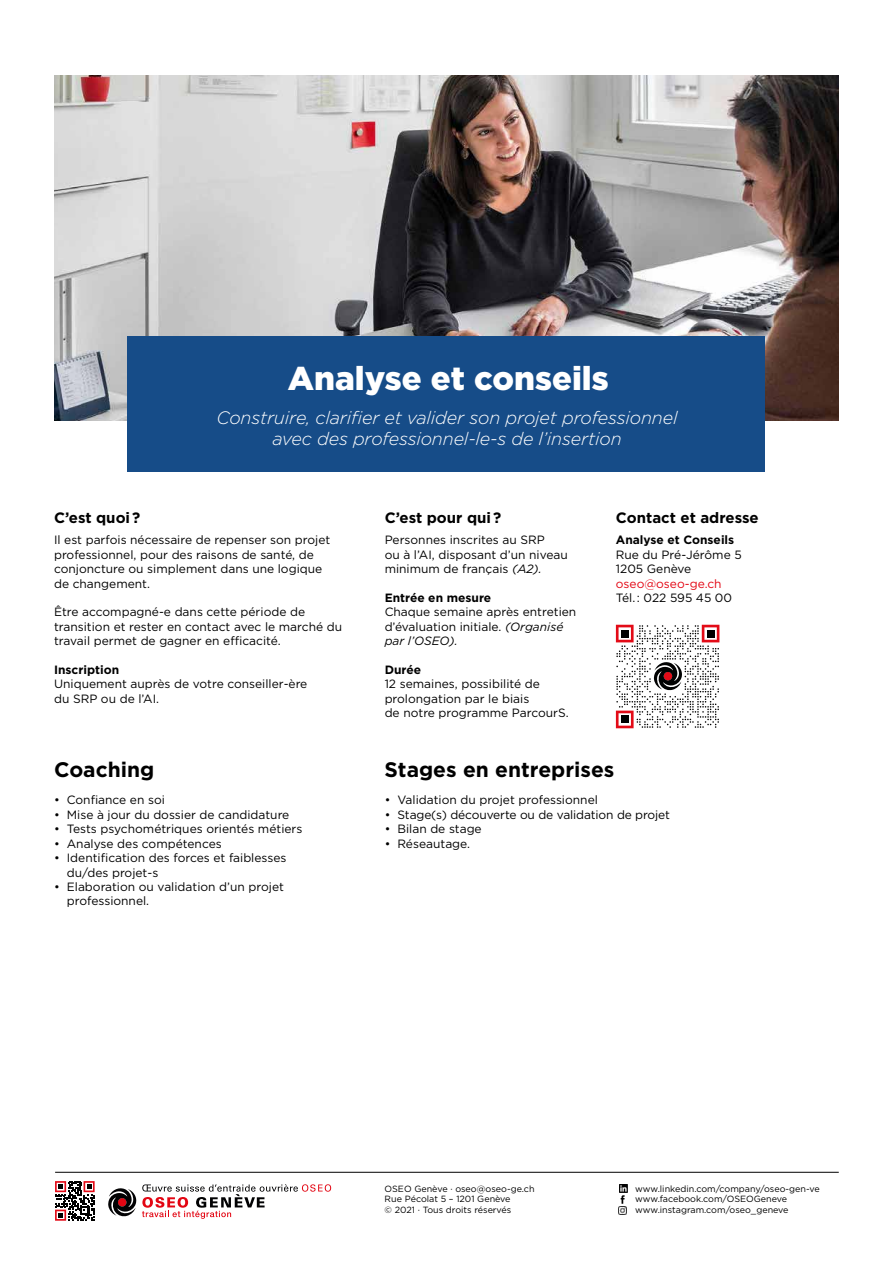
<style>
.page{position:relative;width:893px;height:1263px;background:#fff}
.page>*{position:absolute;margin:0;border:0;box-sizing:border-box;transform-origin:0 0}
.t1{font:900 33px "Gotham";color:#fff}
.t2{font:700 21px "Gotham";color:#000}
.t3{font:italic 300 18px/21.6px "Gotham";letter-spacing:-.01em;color:#fff;text-align:center}
.t4{font:700 15px "Gotham";color:#000}
.t5{font:12px/14.4px "Gotham";color:#000}
.t6{font:700 12px "Gotham";color:#000}
.t7{font:12px "Gotham";color:#e30613}
.t8{font:9px/10.8px "Gotham";color:#000}
.s1{font-style:italic}
</style>
<div class="page">
<svg style="left:108px;top:1184px;width:223px;height:35px"></svg>
<hr style="left:55px;top:1172px;width:784px;height:1px;background:#000">
<svg style="left:55px;top:1181px;width:40px;height:40px"></svg>
<svg style="left:619px;top:1185px;width:8px;height:29px"></svg>
<img style="left:54px;top:75px;width:785px;height:346px">
<div style="left:128px;top:337px;width:637px;height:135px;background:#164c88"></div>
<svg style="left:616px;top:625px;width:103px;height:103px"></svg>
<p class="t4" style="left:54px;top:508px;width:88px">C’est quoi ?</p>
<h1 class="t1" style="left:288px;top:355px;width:322px">Analyse et conseils</h1>
<h3 class="t3" style="left:216px;top:406px;width:463px">Construire, clarifier et valider son projet professionnel avec des professionnel-le-s de l’insertion</h3>
<p class="t4" style="left:385px;top:508px;width:118px">C’est pour qui ?</p>
<p class="t4" style="left:616px;top:508px;width:144px">Contact et adresse</p>
<p class="t5" style="left:54px;top:533px;width:278px">Il est parfois nécessaire de repenser son projet professionnel, pour des raisons de santé, de conjoncture ou simplement dans une logique de changement.</p>
<p class="t5" style="left:54px;top:605px;width:290px">Être accompagné-e dans cette période de transition et rester en contact avec le marché du travail permet de gagner en efficacité.</p>
<p class="t6" style="left:54px;top:662px;width:67px">Inscription</p>
<p class="t5" style="left:54px;top:677px;width:255px">Uniquement auprès de votre conseiller-ère du SRP ou de l’AI.</p>
<h2 class="t2" style="left:54px;top:755px;width:102px">Coaching</h2>
<p class="t5" style="left:54px;top:793px;width:112px">• Confiance en soi</p>
<p class="t5" style="left:54px;top:807px;width:237px">• Mise à jour du dossier de candidature</p>
<p class="t5" style="left:54px;top:821px;width:250px">• Tests psychométriques orientés métiers</p>
<p class="t5" style="left:54px;top:836px;width:169px">• Analyse des compétences</p>
<p class="t5" style="left:67px;top:850px;width:221px;text-indent:-13px">• Identification des forces et faiblesses du/des projet-s</p>
<p class="t5" style="left:67px;top:879px;width:219px;text-indent:-13px">• Elaboration ou validation d’un projet professionnel.</p>
<p class="t5" style="left:385px;top:533px;width:185px">Personnes inscrites au SRP<br>ou à l’AI, disposant d’un niveau minimum de français <span class="s1">(A2).</span></p>
<p class="t6" style="left:385px;top:590px;width:108px">Entrée en mesure</p>
<p class="t5" style="left:385px;top:605px;width:193px">Chaque semaine après entretien d’évaluation initiale. <span class="s1">(Organisé par l’OSEO).</span></p>
<p class="t6" style="left:385px;top:662px;width:38px">Durée</p>
<p class="t5" style="left:385px;top:677px;width:186px">12 semaines, possibilité de prolongation par le biais<br>de notre programme ParcourS.</p>
<p class="t6" style="left:616px;top:532px;width:120px">Analyse et Conseils</p>
<p class="t5" style="left:616px;top:547px;width:127px">Rue du Pré-Jérôme 5<br>1205 Genève</p>
<p class="t7" style="left:616px;top:576px;width:107px">oseo@oseo-ge.ch</p>
<p class="t5" style="left:616px;top:590px;width:118px">Tél. : 022 595 45 00</p>
<h2 class="t2" style="left:385px;top:755px;width:231px">Stages en entreprises</h2>
<p class="t5" style="left:385px;top:793px;width:215px">• Validation du projet professionnel</p>
<p class="t5" style="left:385px;top:807px;width:287px">• Stage(s) découverte ou de validation de projet</p>
<p class="t5" style="left:385px;top:821px;width:99px">• Bilan de stage</p>
<p class="t5" style="left:385px;top:836px;width:87px">• Réseautage.</p>
<p class="t8" style="left:385px;top:1183px;width:152px">OSEO Genève · oseo@oseo-ge.ch<br>Rue Pécolat 5 – 1201 Genève<br>© 2021 · Tous droits réservés</p>
<p class="t8" style="left:635px;top:1183px;width:186px">www.linkedin.com/company/oseo-gen-ve www.facebook.com/OSEOGeneve www.instagram.com/oseo_geneve</p>
</div>
